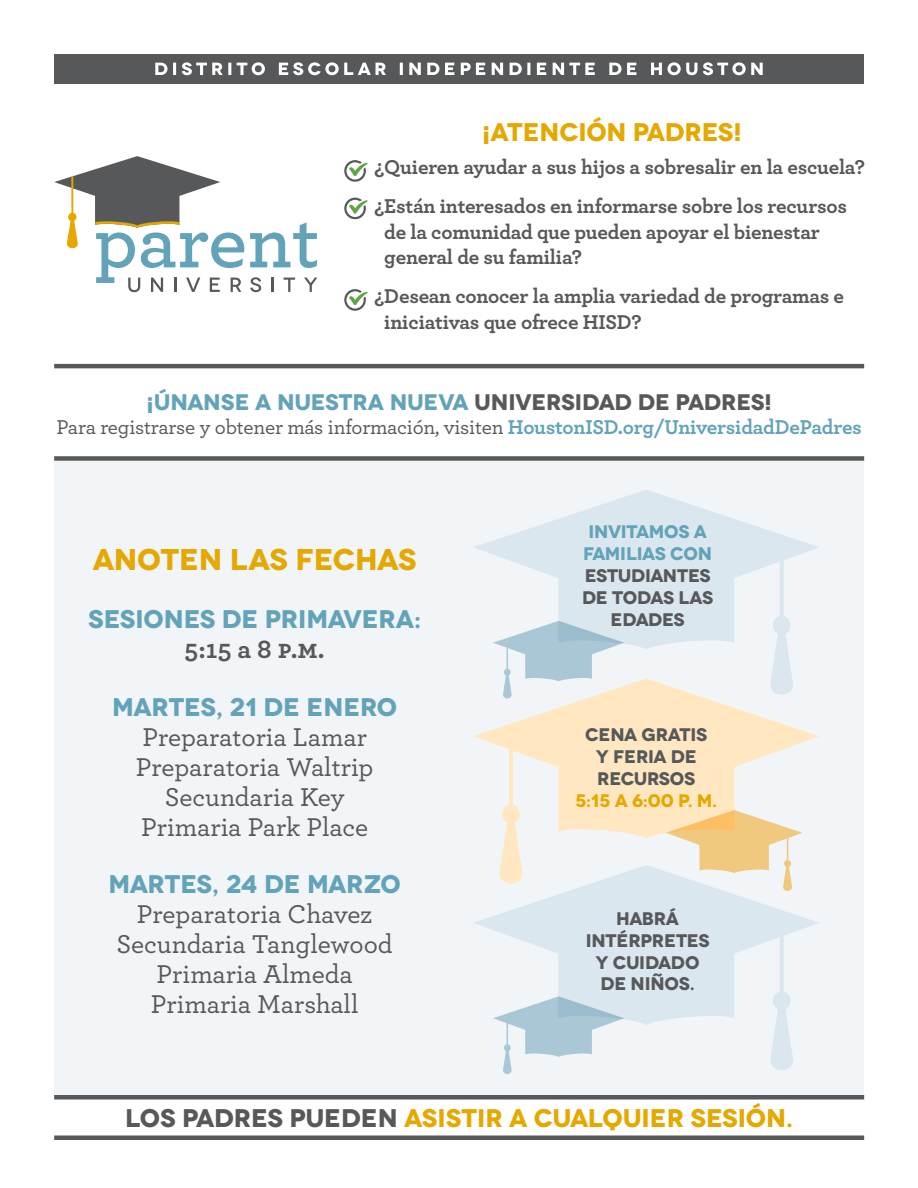
<style>
.page{position:relative;width:918px;height:1188px;background:#fff}
.page>*{position:absolute;margin:0;border:0;box-sizing:border-box;transform-origin:0 0}
.t1{font:700 30px "Novecentowide";letter-spacing:-.01em;color:#e5a800}
.t2{font:500 27px "Archer";color:#57585a}
.t3{font:700 27px "Archer";color:#57585a}
.t4{font:700 25.5px "Novecentowide";letter-spacing:-.01em;color:#e5a800}
.t5{font:700 25.5px "Novecentowide";letter-spacing:-.01em;color:#63a3b9}
.t6{font:700 22.5px "Novecentowide";letter-spacing:-.015em;color:#63a3b9}
.t7{font:700 21px/25.5px "Archer";letter-spacing:-.01em;color:#57585a}
.t8{font:500 21px "Archer";letter-spacing:-.01em;color:#57585a}
.t9{font:700 18.15px/21.9px "Novecentowide";letter-spacing:-.02em;color:#57585a;text-align:center}
.s1{color:#57585a}
.s2{font-weight:700;color:#63a3b9}
.s3{color:#63a3b9}
.s4{color:#e5a800}
</style>
<div class="page">
<div style="left:54px;top:458px;width:810px;height:642px;background:#f2f5f8"></div>
<svg style="left:474px;top:490px;width:345px;height:188px;fill:#dde8ee"></svg>
<svg style="left:493px;top:621px;width:131px;height:57px"></svg>
<svg style="left:474px;top:884px;width:345px;height:186px;fill:#dbe7ee"></svg>
<svg style="left:493px;top:996px;width:131px;height:78px"></svg>
<svg style="left:473px;top:678px;width:346px;height:206px"></svg>
<svg style="left:666px;top:810px;width:137px;height:81px"></svg>
<div style="left:54px;top:54px;width:810px;height:30px;background:#57585a"></div>
<svg style="left:155px;top:62px;width:608px;height:13px"></svg>
<svg style="left:250px;top:222px;width:67px;height:46px"></svg>
<svg style="left:54px;top:156px;width:190px;height:136px"></svg>
<svg style="left:250px;top:277px;width:11px;height:15px"></svg>
<hr style="left:271px;top:278px;width:3px;height:14px;background:#57585a">
<svg style="left:284px;top:278px;width:11px;height:14px"></svg>
<svg style="left:304px;top:278px;width:13px;height:14px"></svg>
<svg style="left:344px;top:160px;width:24px;height:22px"></svg>
<svg style="left:344px;top:198px;width:24px;height:21px"></svg>
<svg style="left:344px;top:289px;width:24px;height:22px"></svg>
<hr style="left:54px;top:364px;width:810px;height:4px;background:#57585a">
<div style="left:54px;top:456px;width:810px;height:5px;background:#57585a"></div>
<div style="left:54px;top:1095px;width:810px;height:5px;background:#57585a"></div>
<hr style="left:54px;top:1136px;width:810px;height:4px;background:#57585a">
<p class="t4" style="left:482px;top:116px;width:261px">¡ATENCIÓN PADRES!</p>
<p class="t7" style="left:374px;top:153px;width:492px">¿Quieren ayudar a sus hijos a sobresalir en la escuela?</p>
<p class="t7" style="left:384px;top:192px;width:464px;text-indent:-10px">¿Están interesados en informarse sobre los recursos de la comunidad que pueden apoyar el bienestar general de su familia?</p>
<p class="t7" style="left:384px;top:282px;width:461px;text-indent:-10px">¿Desean conocer la amplia variedad de programas e iniciativas que ofrece HISD?</p>
<p class="t6" style="left:147px;top:388px;width:627px">¡ÚNANSE A NUESTRA NUEVA <span class="s1">UNIVERSIDAD DE PADRES!</span></p>
<p class="t8" style="left:56px;top:412px;width:807px">Para registrarse y obtener más información, visiten <span class="s2">HoustonISD.org/UniversidadDePadres</span></p>
<p class="t1" style="left:93px;top:541px;width:325px">ANOTEN LAS FECHAS</p>
<p class="t5" style="left:88px;top:603px;width:335px">SESIONES DE PRIMAVERA:</p>
<p class="t3" style="left:185px;top:628px;width:142px">5:15 a 8 p.m.</p>
<p class="t5" style="left:112px;top:691px;width:286px">MARTES, 21 DE ENERO</p>
<p class="t2" style="left:142px;top:717px;width:226px">Preparatoria Lamar</p>
<p class="t2" style="left:136px;top:747px;width:239px">Preparatoria Waltrip</p>
<p class="t2" style="left:165px;top:777px;width:181px">Secundaria Key</p>
<p class="t2" style="left:141px;top:807px;width:229px">Primaria Park Place</p>
<p class="t5" style="left:108px;top:868px;width:294px">MARTES, 24 DE MARZO</p>
<p class="t2" style="left:137px;top:895px;width:237px">Preparatoria Chavez</p>
<p class="t2" style="left:117px;top:925px;width:278px">Secundaria Tanglewood</p>
<p class="t2" style="left:157px;top:955px;width:198px">Primaria Almeda</p>
<p class="t2" style="left:151px;top:985px;width:209px">Primaria Marshall</p>
<p class="t9" style="left:582px;top:521px;width:133px"><span class="s3">INVITAMOS A<br>FAMILIAS CON<br></span>ESTUDIANTES<br>DE TODAS LAS<br>EDADES</p>
<p class="t9" style="left:575px;top:724px;width:144px">CENA GRATIS<br>Y FERIA DE<br>RECURSOS<br><span class="s4">5:15 A 6:00 P. M.</span></p>
<p class="t9" style="left:586px;top:908px;width:125px">HABRÁ<br>INTÉRPRETES<br>Y CUIDADO<br>DE NIÑOS.</p>
<p class="t4" style="left:125px;top:1102px;width:669px"><span class="s1">LOS PADRES PUEDEN</span> ASISTIR A CUALQUIER SESIÓN.</p>
</div>
